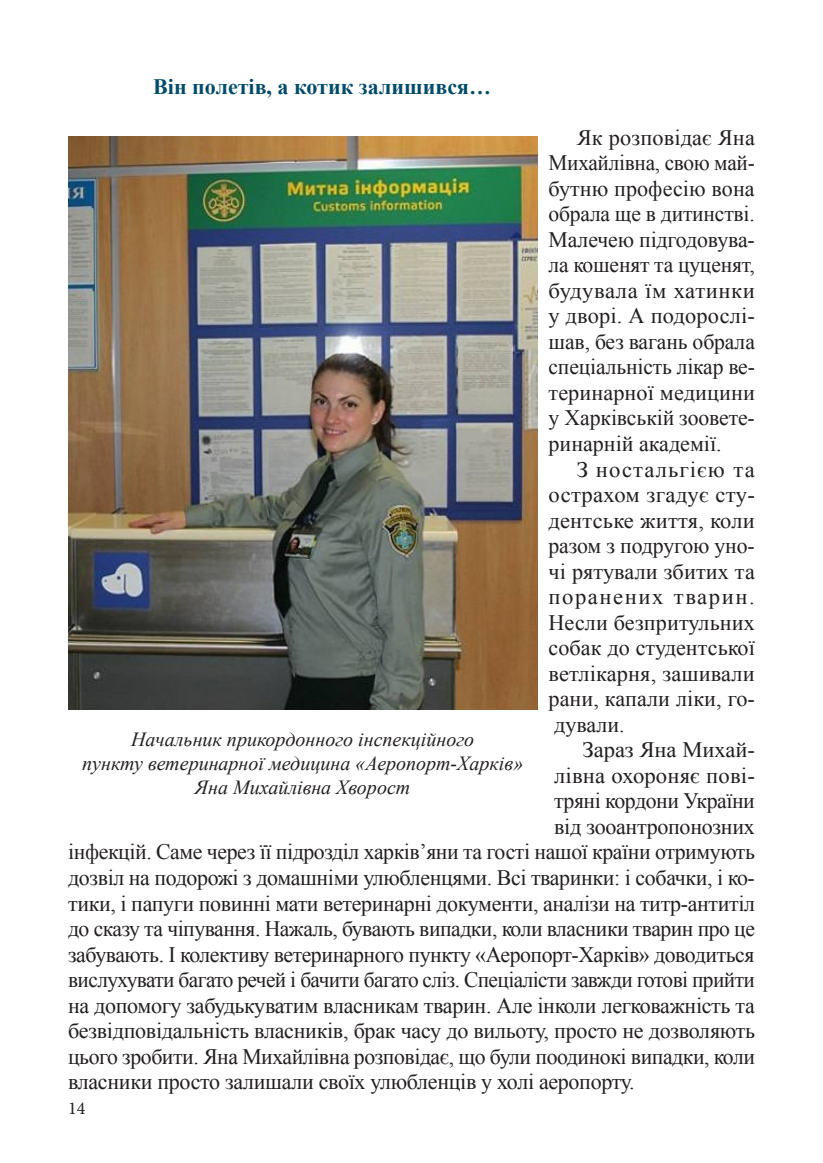
<style>
.page{position:relative;width:823px;height:1163px;background:#fff}
.page>*{position:absolute;margin:0;border:0;box-sizing:border-box;transform-origin:0 0}
.Текст{font:22px/25.6px "Times New Roman";letter-spacing:-.02em;color:#231f20;text-align:justify}
.Заголовок{font:700 22px "Times New Roman";color:#004b6c}
.Текст-2{font:22px "Times New Roman";letter-spacing:.005em;color:#231f20}
.Фото_подпись{font:italic 20px/24px "Times New Roman";color:#231f20;text-align:center}
.t1{font:18px "Minion Pro";color:#231f20}
</style>
<div class="page">
<img style="left:68px;top:136px;width:469px;height:573px">
<p class="Заголовок" style="left:153px;top:71px;width:339px">Він полетів, а котик залишився…</p>
<p class="Текст" style="left:548px;top:124px;width:208px;text-indent:28px">Як розповідає Яна Михайлівна, свою май&shy;бутню професію вона обрала ще в дитинстві.<br>Малечею підгодовува&shy;ла кошенят та цуценят, будувала їм хатинки у дворі. А подорослі&shy;шав, без вагань обрала спеціальність лікар ве&shy;теринарної медицини у Харківській зоовете&shy;ринарній академії.</p>
<p class="Текст" style="left:548px;top:456px;width:208px;text-indent:28px">З ностальгією та острахом згадує сту&shy;дентське життя, коли разом з подругою уно&shy;чі рятували збитих та поранених тварин.<br>Несли безпритульних собак до студентської ветлікарня, зашивали рани, капали ліки, го&shy;дували.</p>
<p class="Текст" style="left:582px;top:736px;width:174px">Зараз Яна Михай-</p>
<p class="Текст-2" style="left:554px;top:760px;width:202px">лівна охороняє пові-</p>
<p class="Текст" style="left:554px;top:787px;width:202px">тряні кордони України</p>
<p class="Текст" style="left:554px;top:813px;width:202px">від зооантропонозних</p>
<p class="Текст" style="left:68px;top:838px;width:688px">інфекцій. Саме через її підрозділ харків’яни та гості нашої країни отримують</p>
<p class="Текст" style="left:68px;top:864px;width:687px">дозвіл на подорожі з домашніми улюбленцями. Всі тваринки: і собачки, і ко-</p>
<p class="Текст" style="left:68px;top:889px;width:688px">тики, і папуги повинні мати ветеринарні документи, аналізи на титр-антитіл</p>
<p class="Текст" style="left:68px;top:915px;width:688px">до сказу та чіпування. Нажаль, бувають випадки, коли власники тварин про це</p>
<p class="Текст" style="left:68px;top:940px;width:687px">забувають. І колективу ветеринарного пункту «Аеропорт-Харків» доводиться</p>
<p class="Текст" style="left:68px;top:966px;width:688px">вислухувати багато речей і бачити багато сліз. Спеціалісти завжди готові прийти</p>
<p class="Текст" style="left:68px;top:991px;width:688px">на допомогу забудькуватим власникам тварин. Але інколи легковажність та</p>
<p class="Текст" style="left:68px;top:1017px;width:688px">безвідповідальність власників, брак часу до вильоту, просто не дозволяють</p>
<p class="Текст" style="left:68px;top:1042px;width:688px">цього зробити. Яна Михайлівна розповідає, що були поодинокі випадки, коли</p>
<p class="Текст" style="left:68px;top:1068px;width:568px">власники просто залишали своїх улюбленців у холі аеропорту.</p>
<p class="Фото_подпись" style="left:82px;top:727px;width:442px">Начальник прикордонного інспекційного<br>пункту ветеринарної медицина «Аеропорт-Харкiв»<br>Яна Михайлівна Хворост</p>
<p class="t1" style="left:68px;top:1096px;width:19px">14</p>
</div>
